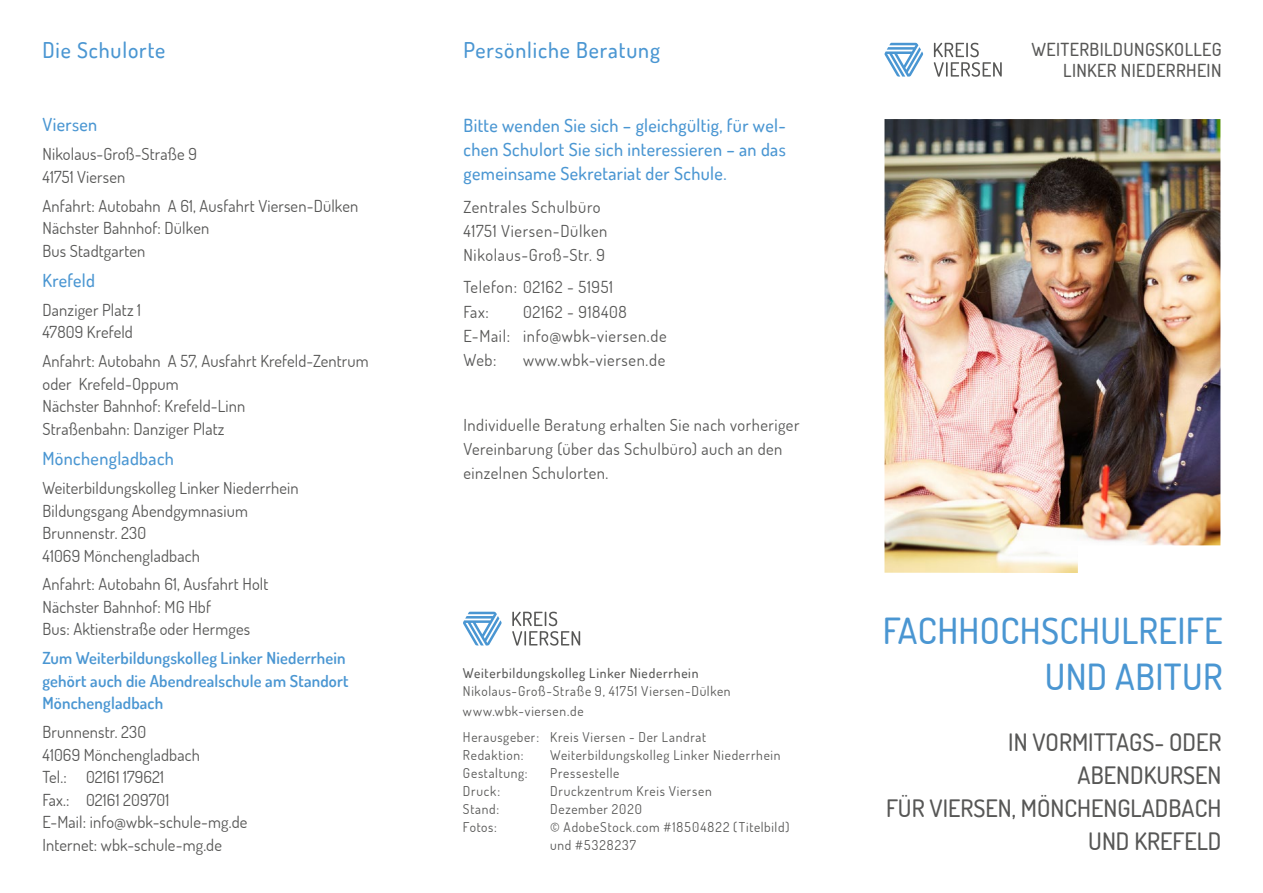
<style>
.page{position:relative;width:1263px;height:893px;background:#fff}
.page>*{position:absolute;margin:0;border:0;box-sizing:border-box;transform-origin:0 0}
.t1{font:500 36px/46.3px "Dosis";letter-spacing:.01em;color:#4a96d2;text-align:right}
.t2{font:500 24px/33px "Dosis";color:#575756;text-align:right}
.t3{font:500 21.75px "Dosis";letter-spacing:.04em;color:#4a96d2}
.t4{font:500 18px/24px "Dosis";letter-spacing:.02em;color:#4a96d2;text-align:justify}
.t5{font:500 18px/20.9px "Dosis";letter-spacing:.02em;color:#575756;text-align:right}
.t6{font:16.5px/22.5px "Dosis";letter-spacing:.01em;color:#575756}
.t7{font:16.5px/24px "Dosis";letter-spacing:.04em;color:#575756}
.t8{font:16.5px/24px "Dosis";letter-spacing:.03em;color:#575756}
.t9{font:600 16.5px/22.5px "Dosis";letter-spacing:.01em;color:#4a96d2}
.t10{font:13.5px/18px "Dosis";letter-spacing:.05em;color:#575756}
.t11{font:500 13.5px "Dosis";letter-spacing:.05em;color:#575756}
</style>
<div class="page">
<svg style="left:884px;top:43px;width:39px;height:34px"></svg>
<svg style="left:934px;top:43px;width:68px;height:34px"></svg>
<img style="left:884px;top:119px;width:336px;height:454px">
<svg style="left:463px;top:612px;width:39px;height:34px"></svg>
<svg style="left:512px;top:612px;width:68px;height:34px"></svg>
<h3 class="t3" style="left:43px;top:36px;width:124px">Die Schulorte</h3>
<h3 class="t3" style="left:463px;top:36px;width:198px">Persönliche Beratung</h3>
<p class="t4" style="left:43px;top:112px;width:56px">Viersen</p>
<p class="t6" style="left:43px;top:143px;width:156px">Nikolaus-Groß-Straße 9<br>41751 Viersen</p>
<p class="t6" style="left:43px;top:194px;width:317px">Anfahrt: Autobahn A 61, Ausfahrt Viersen-Dülken<br>Nächster Bahnhof: Dülken<br>Bus Stadtgarten</p>
<p class="t4" style="left:43px;top:268px;width:54px">Krefeld</p>
<p class="t6" style="left:43px;top:298px;width:100px">Danziger Platz 1<br>47809 Krefeld</p>
<p class="t6" style="left:43px;top:350px;width:328px">Anfahrt: Autobahn A 57, Ausfahrt Krefeld-Zentrum oder Krefeld-Oppum<br>Nächster Bahnhof: Krefeld-Linn<br>Straßenbahn: Danziger Platz</p>
<p class="t4" style="left:43px;top:446px;width:133px">Mönchengladbach</p>
<p class="t6" style="left:43px;top:476px;width:258px">Weiterbildungskolleg Linker Niederrhein<br>Bildungsgang Abendgymnasium<br>Brunnenstr. 230<br>41069 Mönchengladbach</p>
<p class="t6" style="left:43px;top:573px;width:227px">Anfahrt: Autobahn 61, Ausfahrt Holt<br>Nächster Bahnhof: MG Hbf<br>Bus: Aktienstraße oder Hermges</p>
<p class="t9" style="left:43px;top:647px;width:308px">Zum Weiterbildungskolleg Linker Niederrhein gehört auch die Abendrealschule am Standort<br>Mönchengladbach</p>
<p class="t6" style="left:43px;top:720px;width:206px">Brunnenstr. 230<br>41069 Mönchengladbach<br>Tel.: 02161 179621<br>Fax.: 02161 209701<br>E-Mail: info@wbk-schule-mg.de<br>Internet: wbk-schule-mg.de</p>
<p class="t4" style="left:463px;top:113px;width:324px">Bitte wenden Sie sich – gleichgültig, für wel&shy;chen Schulort Sie sich interessieren – an das gemeinsame Sekretariat der Schule.</p>
<p class="t7" style="left:463px;top:194px;width:145px">Zentrales Schulbüro<br>41751 Viersen-Dülken<br>Nikolaus-Groß-Str. 9</p>
<p class="t7" style="left:463px;top:275px;width:151px">Telefon: 02162 - 51951<br>Fax:</p>
<p class="t7" style="left:463px;top:299px;width:205px;text-indent:60px">02162 - 918408<br>E-Mail: info@wbk-viersen.de<br>Web:</p>
<p class="t7" style="left:523px;top:347px;width:144px">www.wbk-viersen.de</p>
<p class="t8" style="left:463px;top:412px;width:337px">Individuelle Beratung erhalten Sie nach vorheriger<br>Vereinbarung (über das Schulbüro) auch an den einzelnen Schulorten.</p>
<p class="t11" style="left:463px;top:665px;width:237px">Weiterbildungskolleg Linker Niederrhein</p>
<p class="t10" style="left:463px;top:681px;width:269px;line-height:19.5px">Nikolaus-Groß-Straße 9, 41751 Viersen-Dülken www.wbk-viersen.de</p>
<p class="t10" style="left:463px;top:728px;width:245px">Herausgeber: Kreis Viersen - Der Landrat<br>Redaktion:</p>
<p class="t10" style="left:550px;top:746px;width:232px">Weiterbildungskolleg Linker Niederrhein</p>
<p class="t10" style="left:463px;top:764px;width:66px">Gestaltung:</p>
<p class="t10" style="left:550px;top:764px;width:71px">Pressestelle</p>
<p class="t10" style="left:463px;top:782px;width:39px">Druck:</p>
<p class="t10" style="left:550px;top:782px;width:163px">Druckzentrum Kreis Viersen</p>
<p class="t10" style="left:463px;top:800px;width:38px">Stand:</p>
<p class="t10" style="left:550px;top:800px;width:93px">Dezember 2020</p>
<p class="t10" style="left:463px;top:818px;width:36px">Fotos:</p>
<p class="t10" style="left:550px;top:818px;width:241px">© AdobeStock.com #18504822 (Titelbild) und #5328237</p>
<p class="t5" style="left:1031px;top:38px;width:191px">WEITERBILDUNGSKOLLEG<br>LINKER NIEDERRHEIN</p>
<h1 class="t1" style="left:883px;top:606px;width:341px">FACHHOCHSCHULREIFE<br>UND ABITUR</h1>
<h2 class="t2" style="left:886px;top:726px;width:337px">IN VORMITTAGS- ODER<br>ABENDKURSEN<br>FÜR VIERSEN, MÖNCHENGLADBACH<br>UND KREFELD</h2>
</div>
